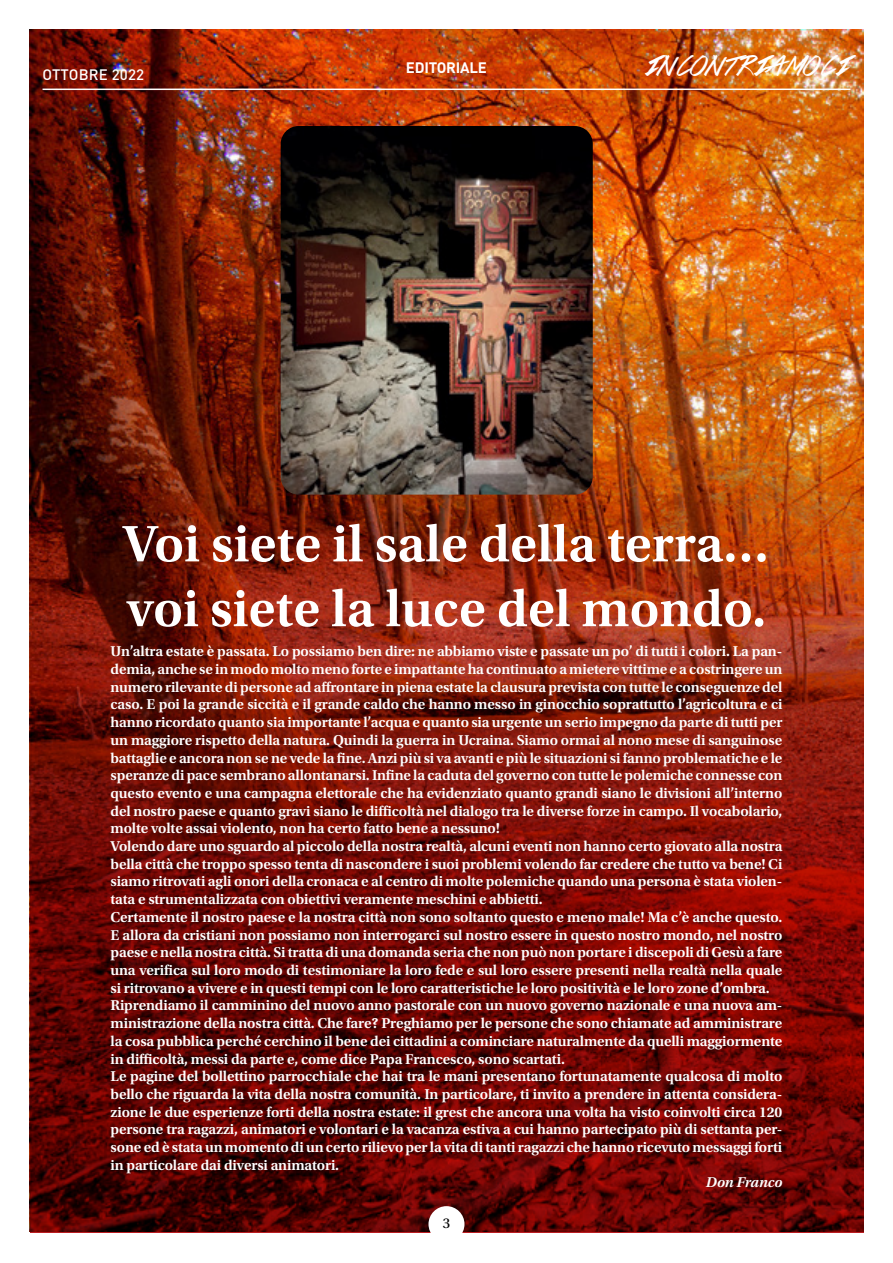
<style>
.page{position:relative;width:893px;height:1263px;background:#fff}
.page>*{position:absolute;margin:0;border:0;box-sizing:border-box;transform-origin:0 0}
.t1{font:600 54px/64.8px "Utopia Std";color:#fff}
.t2{font:30px "Colors Of Autumn";letter-spacing:.01em;color:#fff}
.t3{font:600 15px/17.7px "Utopia Std";letter-spacing:-.01em;color:#fff}
.t4{font:500 15px "DIN Pro";letter-spacing:.01em;color:#fff}
.t5{font:700 15px "DIN Pro";letter-spacing:-.015em;color:#fff}
.t6{font:italic 600 15px "Utopia Std";letter-spacing:-.01em;color:#fff}
.t7{font:15px "Utopia Std";color:#000}
</style>
<div class="page">
<img style="left:30px;top:30px;width:833px;height:1203px">
<hr style="left:43px;top:89px;width:807px;height:1px;background:#fff">
<div style="left:428px;top:1206px;width:36px;height:36px;background:#fff;border-radius:50%"></div>
<img style="left:281px;top:126px;width:312px;height:369px">
<p class="t4" style="left:43px;top:64px;width:103px">OTTOBRE 2022</p>
<p class="t5" style="left:406px;top:57px;width:83px">EDITORIALE</p>
<h2 class="t2" style="left:647px;top:50px;width:205px">INCONTRIAMOCI</h2>
<h1 class="t1" style="left:123px;top:512px;width:649px">Voi siete il sale della terra… voi siete la luce del mondo.</h1>
<p class="t3" style="left:111px;top:643px;width:673px">Un’altra estate è passata. Lo possiamo ben dire: ne abbiamo viste e passate un po’ di tutti i colori. La pan&shy;demia, anche se in modo molto meno forte e impattante ha continuato a mietere vittime e a costringere un numero rilevante di persone ad affrontare in piena estate la clausura prevista con tutte le conseguenze del caso. E poi la grande siccità e il grande caldo che hanno messo in ginocchio soprattutto l’agricoltura e ci hanno ricordato quanto sia importante l’acqua e quanto sia urgente un serio impegno da parte di tutti per un maggiore rispetto della natura. Quindi la guerra in Ucraina. Siamo ormai al nono mese di sanguinose battaglie e ancora non se ne vede la fine. Anzi più si va avanti e più le situazioni si fanno problematiche e le speranze di pace sembrano allontanarsi. Infine la caduta del governo con tutte le polemiche connesse con questo evento e una campagna elettorale che ha evidenziato quanto grandi siano le divisioni all’interno del nostro paese e quanto gravi siano le difficoltà nel dialogo tra le diverse forze in campo. Il vocabolario, molte volte assai violento, non ha certo fatto bene a nessuno!<br>Volendo dare uno sguardo al piccolo della nostra realtà, alcuni eventi non hanno certo giovato alla nostra bella città che troppo spesso tenta di nascondere i suoi problemi volendo far credere che tutto va bene! Ci siamo ritrovati agli onori della cronaca e al centro di molte polemiche quando una persona è stata violen&shy;tata e strumentalizzata con obiettivi veramente meschini e abbietti.<br>Certamente il nostro paese e la nostra città non sono soltanto questo e meno male! Ma c’è anche questo.<br>E allora da cristiani non possiamo non interrogarci sul nostro essere in questo nostro mondo, nel nostro paese e nella nostra città. Si tratta di una domanda seria che non può non portare i discepoli di Gesù a fare una verifica sul loro modo di testimoniare la loro fede e sul loro essere presenti nella realtà nella quale si ritrovano a vivere e in questi tempi con le loro caratteristiche le loro positività e le loro zone d’ombra.<br>Riprendiamo il camminino del nuovo anno pastorale con un nuovo governo nazionale e una nuova am&shy;ministrazione della nostra città. Che fare? Preghiamo per le persone che sono chiamate ad amministrare la cosa pubblica perché cerchino il bene dei cittadini a cominciare naturalmente da quelli maggiormente in difficoltà, messi da parte e, come dice Papa Francesco, sono scartati.<br>Le pagine del bollettino parrocchiale che hai tra le mani presentano fortunatamente qualcosa di molto bello che riguarda la vita della nostra comunità. In particolare, ti invito a prendere in attenta considera&shy;zione le due esperienze forti della nostra estate: il grest che ancora una volta ha visto coinvolti circa 120 persone tra ragazzi, animatori e volontari e la vacanza estiva a cui hanno partecipato più di settanta per&shy;sone ed è stata un momento di un certo rilievo per la vita di tanti ragazzi che hanno ricevuto messaggi forti in particolare dai diversi animatori.</p>
<p class="t6" style="left:706px;top:1174px;width:78px">Don Franco</p>
<p class="t7" style="left:443px;top:1215px;width:9px">3</p>
</div>
